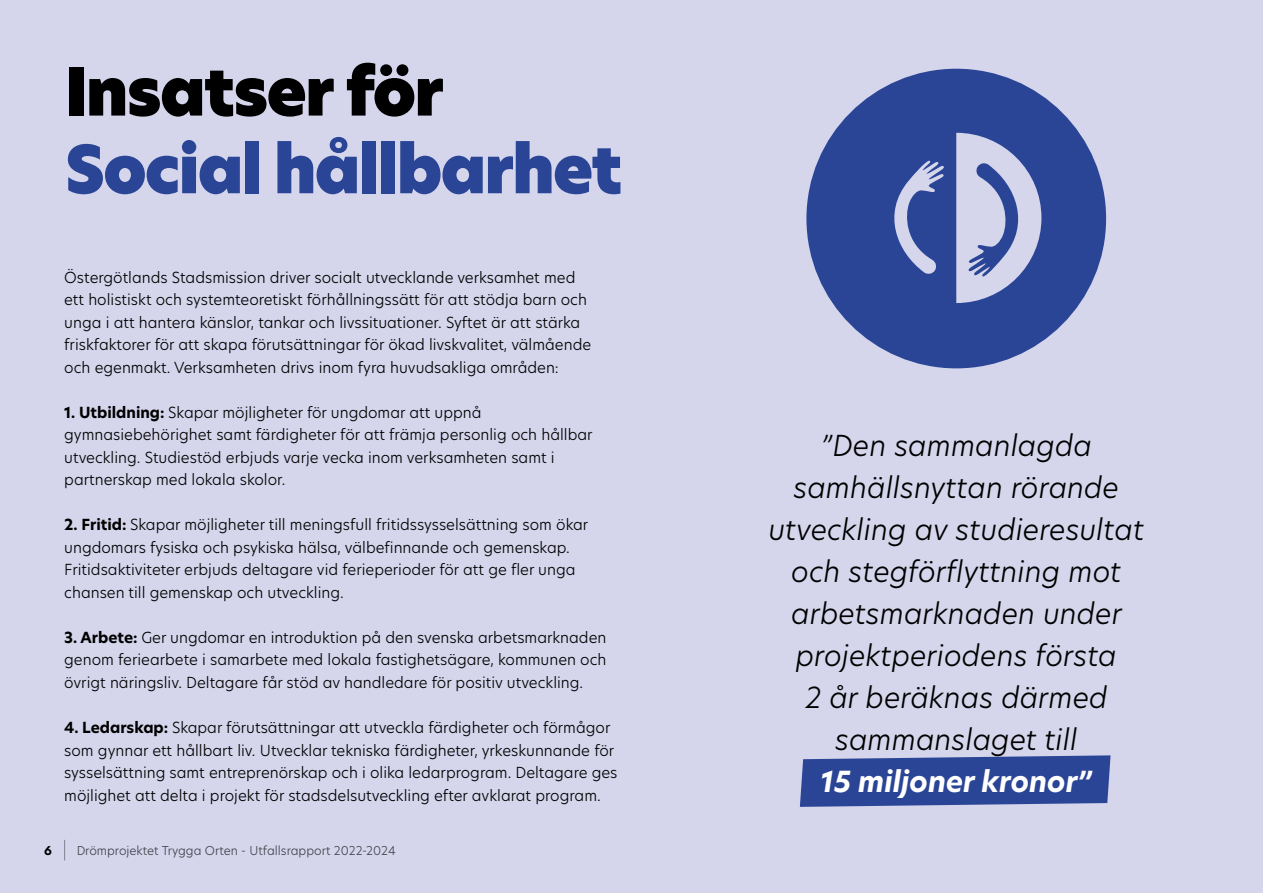
<style>
.page{position:relative;width:1263px;height:893px;background:#d5d5ec}
.page>*{position:absolute;margin:0;border:0;box-sizing:border-box;transform-origin:0 0}
.Brödtext{font:64.65px/77.7px "New Hero Super";letter-spacing:-.025em;color:#2a4596}
.t1{font:italic 300 28.5px/42px "New Hero";color:#000;text-align:center}
.t2{font:300 15px/22.5px "New Hero";color:#000}
.t3{font:300 12px "New Hero";color:#000}
.t4{font:700 12px "New Hero";color:#000}
.s1{color:#000}
.s2{font-weight:700}
.s3{font-weight:700;color:#fff}
</style>
<div class="page">
<svg style="left:800px;top:755px;width:310px;height:52px"></svg>
<svg style="left:806px;top:69px;width:300px;height:299px;fill:#2a4596"></svg>
<svg style="left:968px;top:162px;width:62px;height:115px"></svg>
<svg style="left:64px;top:840px;width:1px;height:20px"></svg>
<p class="Brödtext" style="left:65px;top:54px;width:559px"><span class="s1">Insatser för<br></span>Social hållbarhet</p>
<p class="t2" style="left:64px;top:266px;width:528px">Östergötlands Stadsmission driver socialt utvecklande verksamhet med ett holistiskt och systemteoretiskt förhållningssätt för att stödja barn och unga i att hantera känslor, tankar och livssituationer. Syftet är att stärka friskfaktorer för att skapa förutsättningar för ökad livskvalitet, välmående och egenmakt. Verksamheten drivs inom fyra huvudsakliga områden:</p>
<p class="t2" style="left:64px;top:401px;width:530px"><span class="s2">1. Utbildning:</span> Skapar möjligheter för ungdomar att uppnå gymnasiebehörighet samt färdigheter för att främja personlig och hållbar utveckling. Studiestöd erbjuds varje vecka inom verksamheten samt i partnerskap med lokala skolor.</p>
<p class="t2" style="left:64px;top:513px;width:525px"><span class="s2">2. Fritid:</span> Skapar möjligheter till meningsfull fritidssysselsättning som ökar ungdomars fysiska och psykiska hälsa, välbefinnande och gemenskap.<br>Fritidsaktiviteter erbjuds deltagare vid ferieperioder för att ge fler unga chansen till gemenskap och utveckling.</p>
<p class="t2" style="left:64px;top:626px;width:544px;text-align:justify"><span class="s2">3. Arbete:</span> Ger ungdomar en introduktion på den svenska arbetsmarknaden genom feriearbete i samarbete med lokala fastighetsägare, kommunen och övrigt näringsliv. Deltagare får stöd av handledare för positiv utveckling.</p>
<p class="t2" style="left:64px;top:716px;width:555px"><span class="s2">4. Ledarskap:</span> Skapar förutsättningar att utveckla färdigheter och förmågor som gynnar ett hållbart liv. Utvecklar tekniska färdigheter, yrkeskunnande för sysselsättning samt entreprenörskap och i olika ledarprogram. Deltagare ges möjlighet att delta i projekt för stadsdelsutveckling efter avklarat program.</p>
<p class="t4" style="left:44px;top:842px;width:9px">6</p>
<p class="t3" style="left:77px;top:842px;width:321px">Drömprojektet Trygga Orten - Utfallsrapport 2022-2024</p>
<p class="t1" style="left:768px;top:424px;width:377px">”Den sammanlagda samhällsnyttan rörande utveckling av studieresultat och stegförflyttning mot arbetsmarknaden under projektperiodens första<br>2 år beräknas därmed sammanslaget till<br><span class="s3">15 miljoner kronor”</span></p>
</div>
